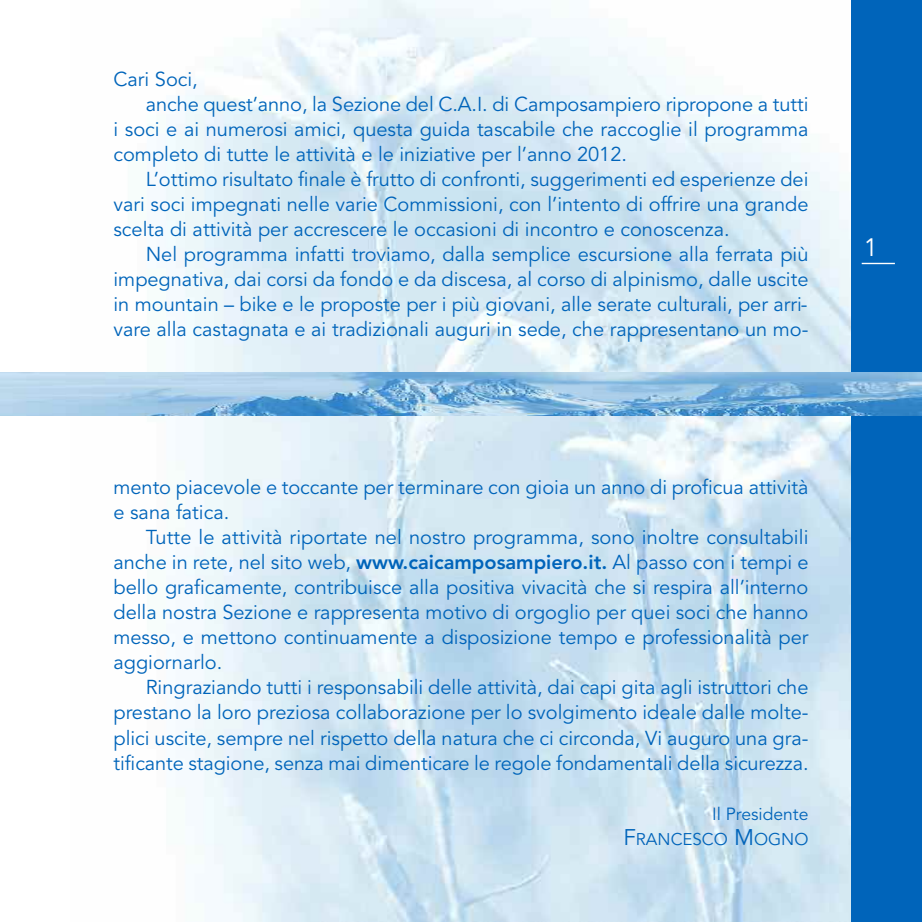
<style>
.page{position:relative;width:922px;height:922px;background:#fff}
.page>*{position:absolute;margin:0;border:0;box-sizing:border-box;transform-origin:0 0}
.t1{font:25px "Avenir";color:#fff}
.t2{font:20px/25px "Avenir";color:#0064ba;text-align:justify}
.t3{font:17.5px "Avenir";color:#0064ba}
.t4{font:17px "Avenir";color:#0064ba}
.s1{font-weight:800}
.s2{font-size:22.5px}
</style>
<div class="page">
<img style="left:71px;top:0;width:779px;height:921px">
<div style="left:850px;top:0;width:71px;height:921px;background:#0064ba"></div>
<hr style="left:861px;top:263px;width:33px;height:1px;background:#fff">
<img style="left:0;top:372px;width:921px;height:43px">
<p class="t2" style="left:113px;top:68px;width:86px">Cari Soci,</p>
<p class="t2" style="left:146px;top:93px;width:664px">anche quest’anno, la Sezione del C.A.I. di Camposampiero ripropone a tutti</p>
<p class="t2" style="left:113px;top:118px;width:696px">i soci e ai numerosi amici, questa guida tascabile che raccoglie il programma</p>
<p class="t2" style="left:113px;top:143px;width:515px">completo di tutte le attività e le iniziative per l’anno 2012.</p>
<p class="t2" style="left:146px;top:168px;width:664px">L’ottimo risultato finale è frutto di confronti, suggerimenti ed esperienze dei</p>
<p class="t2" style="left:113px;top:193px;width:696px">vari soci impegnati nelle varie Commissioni, con l’intento di offrire una grande</p>
<p class="t2" style="left:113px;top:218px;width:617px">scelta di attività per accrescere le occasioni di incontro e conoscenza.</p>
<p class="t2" style="left:146px;top:243px;width:664px">Nel programma infatti troviamo, dalla semplice escursione alla ferrata più</p>
<p class="t2" style="left:113px;top:268px;width:696px">impegnativa, dai corsi da fondo e da discesa, al corso di alpinismo, dalle uscite</p>
<p class="t2" style="left:113px;top:293px;width:695px">in mountain – bike e le proposte per i più giovani, alle serate culturali, per arri-</p>
<p class="t2" style="left:113px;top:318px;width:696px">vare alla castagnata e ai tradizionali auguri in sede, che rappresentano un mo-</p>
<p class="t2" style="left:113px;top:476px;width:696px">mento piacevole e toccante per terminare con gioia un anno di proficua attività e sana fatica.</p>
<p class="t2" style="left:113px;top:526px;width:696px;text-indent:32px">Tutte le attività riportate nel nostro programma, sono inoltre consultabili anche in rete, nel sito web, <span class="s1">www.caicamposampiero.it.</span> Al passo con i tempi e bello graficamente, contribuisce alla positiva vivacità che si respira all’interno della nostra Sezione e rappresenta motivo di orgoglio per quei soci che hanno messo, e mettono continuamente a disposizione tempo e professionalità per aggiornarlo.</p>
<p class="t2" style="left:113px;top:676px;width:696px;text-indent:32px">Ringraziando tutti i responsabili delle attività, dai capi gita agli istruttori che prestano la loro preziosa collaborazione per lo svolgimento ideale dalle molte&shy;plici uscite, sempre nel rispetto della natura che ci circonda, Vi auguro una gra&shy;tificante stagione, senza mai dimenticare le regole fondamentali della sicurezza.</p>
<p class="t3" style="left:712px;top:806px;width:98px">Il Presidente</p>
<p class="t4" style="left:623px;top:831px;width:186px"><span class="s2">F</span>RANCESCO <span class="s2">M</span>OGNO</p>
<p class="t1" style="left:863px;top:237px;width:15px">1</p>
</div>
